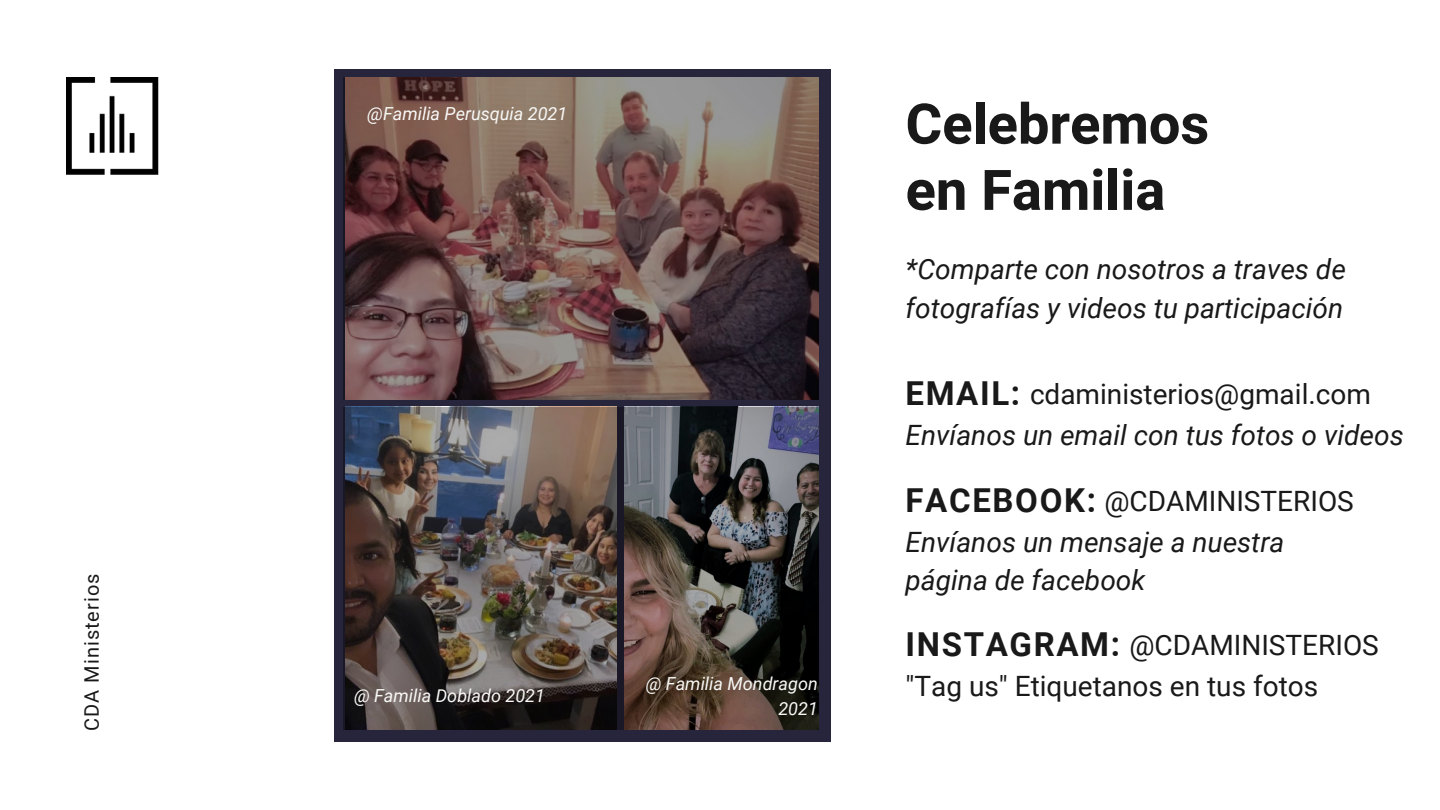
<style>
.page{position:relative;width:1440px;height:810px;background:#fff}
.page>*{position:absolute;margin:0;border:0;box-sizing:border-box;transform-origin:0 0}
.t1{font:700 56px/66.2px "Heebo";color:#191919}
.t2{font:700 33px "Roboto";letter-spacing:.05em;color:#191919}
.t3{font:italic 28px/38.7px "Roboto";color:#191919}
.t4{font:28px "Roboto";color:#191919}
.t5{font:20px "Roboto";letter-spacing:.05em;color:#191919}
.t6{font:italic 18px "Roboto";color:#f8f8f6}
</style>
<div class="page">
<div style="left:334px;top:69px;width:496px;height:673px;background:#27253b"></div>
<img style="left:67px;top:77px;width:92px;height:97px">
<img style="left:343px;top:407px;width:475px;height:322px">
<svg style="left:343px;top:77px;width:475px;height:323px;background:#69514e"></svg>
<p class="t5" style="left:80px;top:731px;width:159px;rotate:-90deg">CDA Ministerios</p>
<p class="t6" style="left:367px;top:104px;width:202px">@Familia Perusquia 2021</p>
<p class="t6" style="left:354px;top:685px;width:192px">@ Familia Doblado 2021</p>
<p class="t6" style="left:646px;top:674px;width:174px">@ Familia Mondragon</p>
<p class="t6" style="left:778px;top:698px;width:41px">2021</p>
<p class="t1" style="left:906px;top:93px;width:305px">Celebremos en Familia</p>
<p class="t3" style="left:906px;top:250px;width:442px">*Comparte con nosotros a traves de fotografías y videos tu participación</p>
<p class="t2" style="left:906px;top:375px;width:116px">EMAIL:</p>
<p class="t4" style="left:1030px;top:378px;width:342px">cdaministerios@gmail.com</p>
<p class="t3" style="left:906px;top:416px;width:500px">Envíanos un email con tus fotos o videos</p>
<p class="t2" style="left:906px;top:482px;width:192px">FACEBOOK:</p>
<p class="t4" style="left:1104px;top:485px;width:251px">@CDAMINISTERIOS</p>
<p class="t3" style="left:906px;top:523px;width:380px">Envíanos un mensaje a nuestra página de facebook</p>
<p class="t2" style="left:906px;top:626px;width:216px">INSTAGRAM:</p>
<p class="t4" style="left:1129px;top:629px;width:251px">@CDAMINISTERIOS</p>
<p class="t4" style="left:906px;top:670px;width:414px">"Tag us" Etiquetanos en tus fotos</p>
</div>
